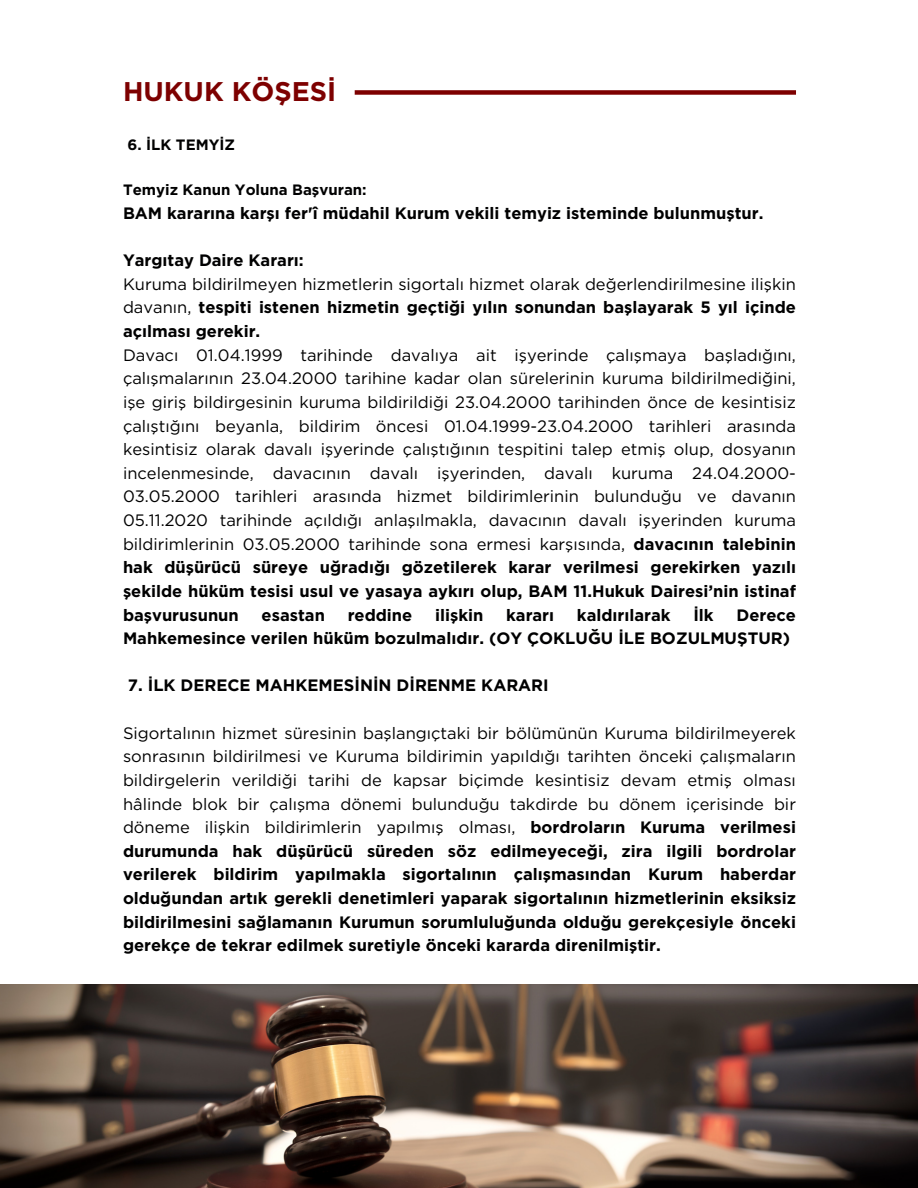
<style>
.page{position:relative;width:918px;height:1188px;background:#fff}
.page>*{position:absolute;margin:0;border:0;box-sizing:border-box;transform-origin:0 0}
.t1{font:700 27px "Gotham";color:#7d0000}
.t2{font:16.5px/23.7px "Gotham";color:#000001;text-align:justify}
.t3{font:700 16.5px/23.7px "Gotham";color:#000001}
.t4{font:700 15px "Gotham";color:#000001}
.s1{font-weight:700}
.s2{font-weight:400}
</style>
<div class="page">
<div style="left:355px;top:90px;width:441px;height:5px;background:#7d0000"></div>
<img style="left:0;top:985px;width:918px;height:203px">
<h1 class="t1" style="left:123px;top:76px;width:215px">HUKUK KÖŞESİ</h1>
<p class="t4" style="left:128px;top:136px;width:109px">6. İLK TEMYİZ</p>
<p class="t4" style="left:123px;top:181px;width:245px">Temyiz Kanun Yoluna Başvuran:</p>
<p class="t3" style="left:123px;top:201px;width:642px">BAM kararına karşı fer'î müdahil Kurum vekili temyiz isteminde bulunmuştur.</p>
<p class="t3" style="left:123px;top:248px;width:182px">Yargıtay Daire Kararı:</p>
<p class="t2" style="left:123px;top:272px;width:675px">Kuruma bi ldi ri lmeyen hizmetleri n sigortalı hizmet olarak değerlendiri lmesine i lişki n davanın, <span class="s1">tespiti istenen hizmetin geçtiği yılın sonundan başlayarak 5 yıl içinde açılması gerekir.</span></p>
<p class="t2" style="left:123px;top:343px;width:675px">Davacı 01.04.1999 tari hi nde davalıya ait işyeri nde çalışmaya başladığını, çalışmalarının 23.04.2000 tarihine kadar olan sürelerinin kuruma bi ldiri lmediğini, işe giriş bi ldirgesinin kuruma bi ldiri ldiği 23.04.2000 tarihinden önce de kesintisiz çalıştığını beyanla, bi ldi ri m öncesi 01.04.1999-23.04.2000 tari hleri arasında kesintisiz olarak davalı işyerinde çalıştığının tespitini talep etmiş olup, dosyanın i ncelenmesi nde, davacının davalı işyeri nden, davalı kuruma 24.04.2000- 03.05.2000 tarihleri arasında hizmet bi ldirimlerinin bulunduğu ve davanın 05.11.2020 tari hi nde açıldığı anlaşılmakla, davacının davalı işyeri nden kuruma bi ldi ri mleri ni n 03.05.2000 tari hi nde sona ermesi karşısında, <span class="s1">davacının talebinin hak düşürücü süreye uğradığı gözetilerek karar verilmesi gerekirken yazılı şekilde hüküm tesisi usul ve yasaya aykırı olup, BAM 11.Hukuk Dairesi’nin istinaf başvurusunun</span></p>
<p class="t3" style="left:262px;top:603px;width:65px">esastan</p>
<p class="t3" style="left:348px;top:603px;width:66px">reddine</p>
<p class="t3" style="left:435px;top:603px;width:50px">ilişkin</p>
<p class="t3" style="left:506px;top:603px;width:50px">kararı</p>
<p class="t3" style="left:577px;top:603px;width:95px">kaldırılarak</p>
<p class="t3" style="left:693px;top:603px;width:22px">İlk</p>
<p class="t3" style="left:123px;top:603px;width:674px;text-indent:613px">Derece<br>Mahkemesince verilen hüküm bozulmalıdır. (OY ÇOKLUĞU İLE BOZULMUŞTUR)</p>
<p class="t3" style="left:128px;top:674px;width:422px">7. İLK DERECE MAHKEMESİNİN DİRENME KARARI</p>
<p class="t3" style="left:123px;top:721px;width:675px"><span class="s2">Sigortalının hizmet süresinin başlangıçtaki bir bölümünün Kuruma bi ldiri lmeyerek sonrasının bi ldiri lmesi ve Kuruma bi ldirimin yapıldığı tarihten önceki çalışmaların bi ldirgelerin veri ldiği tarihi de kapsar biçimde kesintisiz devam etmiş olması hâlinde blok bir çalışma dönemi bulunduğu takdirde bu dönem içerisinde bir döneme i lişki n bi ldi ri mleri n yapılmış olması,</span> bordroların Kuruma verilmesi durumunda hak düşürücü süreden söz edilmeyeceği, zira ilgili bordrolar verilerek bildirim yapılmakla sigortalının çalışmasından Kurum haberdar olduğundan artık gerekli denetimleri yaparak sigortalının hizmetlerinin eksiksiz bildirilmesini sağlamanın Kurumun sorumluluğunda olduğu gerekçesiyle önceki gerekçe de tekrar edilmek suretiyle önceki kararda direnilmiştir.</p>
</div>
